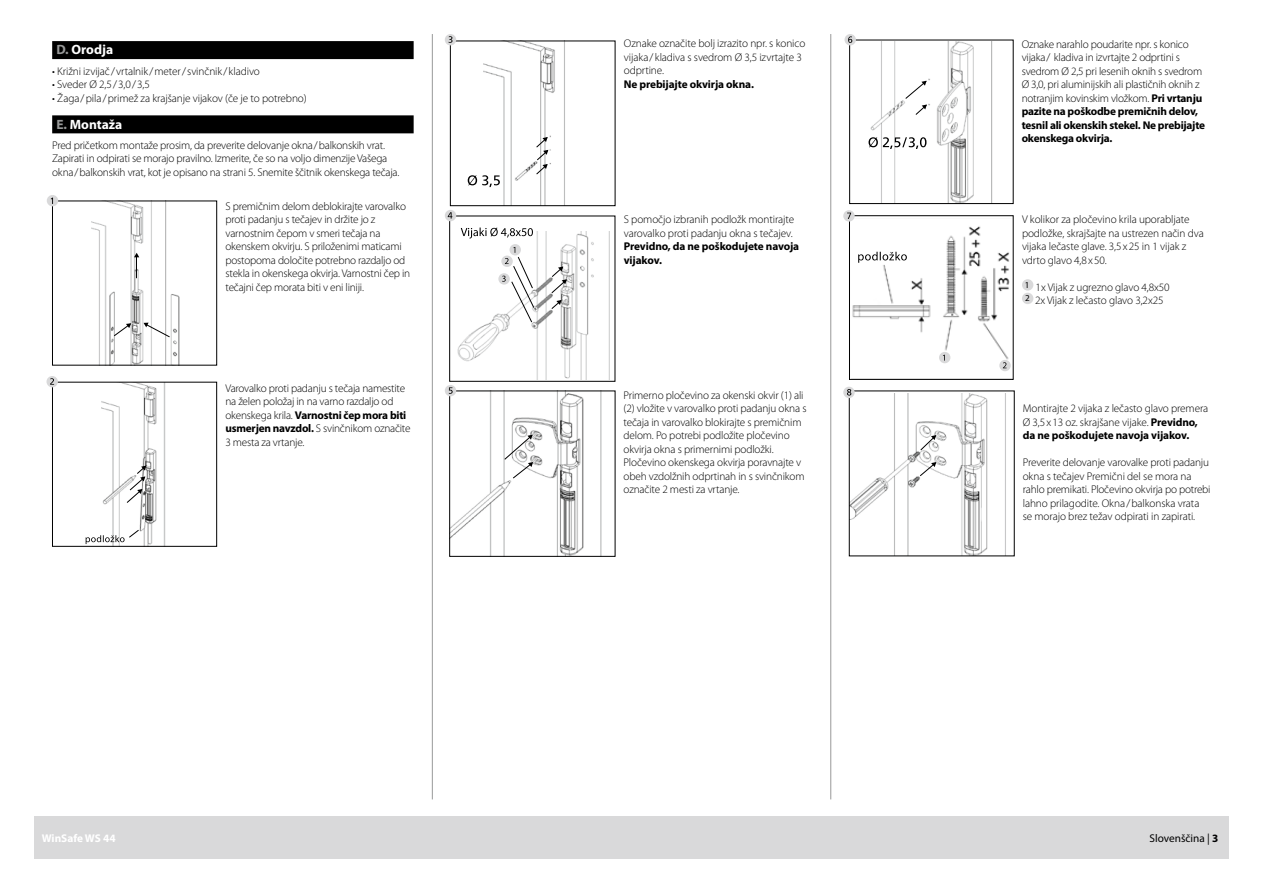
<style>
.page{position:relative;width:1263px;height:893px;background:#fff}
.page>*{position:absolute;margin:0;border:0;box-sizing:border-box;transform-origin:0 0}
.t1{font:700 13.5px "Myriad Pro";color:#fff}
.t2{font:300 11.25px/13.5px "Myriad Pro";letter-spacing:-.015em;color:#000}
.t3{font:700 11.25px/13.5px "Myriad Pro";letter-spacing:-.01em;color:#000}
.t4{font:11.25px "Myriad Pro";color:#000}
.t5{font:700 11.25px "Myriad Pro";color:#fff}
.s1{color:#989999}
.s2{font-weight:700}
</style>
<div class="page">
<hr style="left:432px;top:34px;width:1px;height:765px;background:#989999">
<hr style="left:830px;top:34px;width:1px;height:765px;background:#989999">
<div style="left:34px;top:816px;width:1195px;height:43px;background:#d9d9da"></div>
<div style="left:1022px;top:279px;width:11px;height:12px;background:#d9d9da;border-radius:50%"></div>
<div style="left:1022px;top:293px;width:11px;height:11px;background:#d9d9da;border-radius:50%"></div>
<img style="left:852px;top:226px;width:158px;height:145px">
<div style="left:849px;top:215px;width:164px;height:165px;border:1px solid #000"></div>
<img style="left:457px;top:231px;width:153px;height:149px">
<div style="left:449px;top:216px;width:166px;height:166px;border:1px solid #000"></div>
<svg style="left:551px;top:265px;width:57px;height:29px"></svg>
<svg style="left:551px;top:300px;width:56px;height:11px"></svg>
<img style="left:483px;top:43px;width:82px;height:161px">
<div style="left:450px;top:41px;width:165px;height:165px;border:1px solid #000"></div>
<svg style="left:468px;top:175px;width:32px;height:12px"></svg>
<svg style="left:536px;top:137px;width:12px;height:38px"></svg>
<div style="left:52px;top:41px;width:362px;height:18px;background:#000"></div>
<div style="left:52px;top:115px;width:362px;height:18px;background:#000"></div>
<div style="left:445px;top:34px;width:11px;height:11px;background:#d9d9da;border-radius:50%"></div>
<svg style="left:448px;top:36px;width:4px;height:7px"></svg>
<svg style="left:843px;top:210px;width:12px;height:12px"></svg>
<svg style="left:847px;top:213px;width:4px;height:6px"></svg>
<img style="left:851px;top:393px;width:155px;height:161px">
<svg style="left:919px;top:462px;width:17px;height:14px"></svg>
<svg style="left:920px;top:435px;width:16px;height:16px"></svg>
<div style="left:843px;top:387px;width:12px;height:11px;background:#d9d9da;border-radius:50%"></div>
<svg style="left:847px;top:389px;width:4px;height:7px"></svg>
<img style="left:92px;top:203px;width:88px;height:160px">
<div style="left:52px;top:201px;width:165px;height:164px;border:1px solid #000"></div>
<svg style="left:134px;top:253px;width:5px;height:25px"></svg>
<svg style="left:114px;top:323px;width:17px;height:13px"></svg>
<svg style="left:144px;top:323px;width:26px;height:14px"></svg>
<div style="left:47px;top:195px;width:11px;height:11px;background:#d9d9da;border-radius:50%"></div>
<img style="left:451px;top:393px;width:151px;height:162px">
<div style="left:449px;top:391px;width:166px;height:166px;border:1px solid #000"></div>
<div style="left:445px;top:210px;width:11px;height:11px;background:#d9d9da;border-radius:50%"></div>
<svg style="left:448px;top:212px;width:4px;height:7px"></svg>
<div style="left:445px;top:385px;width:11px;height:11px;background:#d9d9da;border-radius:50%"></div>
<svg style="left:449px;top:387px;width:4px;height:7px"></svg>
<img style="left:870px;top:42px;width:123px;height:160px">
<div style="left:849px;top:40px;width:164px;height:164px;border:1px solid #000"></div>
<svg style="left:905px;top:81px;width:22px;height:34px"></svg>
<svg style="left:868px;top:137px;width:58px;height:12px"></svg>
<div style="left:844px;top:34px;width:12px;height:11px;background:#d9d9da;border-radius:50%"></div>
<svg style="left:848px;top:36px;width:4px;height:7px"></svg>
<svg style="left:504px;top:435px;width:29px;height:44px"></svg>
<img style="left:102px;top:384px;width:64px;height:161px">
<div style="left:52px;top:382px;width:165px;height:165px;border:1px solid #000"></div>
<svg style="left:126px;top:466px;width:20px;height:37px"></svg>
<svg style="left:86px;top:529px;width:53px;height:15px"></svg>
<div style="left:47px;top:376px;width:11px;height:11px;background:#d9d9da;border-radius:50%"></div>
<svg style="left:50px;top:378px;width:4px;height:7px"></svg>
<svg style="left:461px;top:227px;width:72px;height:12px"></svg>
<div style="left:509px;top:244px;width:12px;height:11px;background:#d9d9da;border-radius:50%"></div>
<div style="left:498px;top:273px;width:12px;height:12px;background:#d9d9da;border-radius:50%"></div>
<svg style="left:502px;top:247px;width:32px;height:76px"></svg>
<div style="left:939px;top:352px;width:11px;height:11px;background:#d9d9da;border-radius:50%"></div>
<div style="left:999px;top:360px;width:12px;height:11px;background:#d9d9da;border-radius:50%"></div>
<svg style="left:1003px;top:362px;width:3px;height:6px"></svg>
<svg style="left:858px;top:252px;width:49px;height:11px"></svg>
<p class="t1" style="left:56px;top:41px;width:58px"><span class="s1">D.</span> Orodja</p>
<p class="t2" style="left:52px;top:64px;width:209px">• Križni izvijač/vrtalnik/meter/svinčnik/kladivo</p>
<p class="t2" style="left:52px;top:77px;width:99px">• Sveder Ø 2,5/3,0/3,5</p>
<p class="t2" style="left:52px;top:91px;width:256px">• Žaga/pila/primež za krajšanje vijakov (če je to potrebno)</p>
<p class="t1" style="left:56px;top:115px;width:67px"><span class="s1">E.</span> Montaža</p>
<p class="t2" style="left:52px;top:138px;width:349px">Pred pričetkom montaže prosim, da preverite delovanje okna/balkonskih vrat.<br>Zapirati in odpirati se morajo pravilno. Izmerite, če so na voljo dimenzije Vašega okna/balkonskih vrat, kot je opisano na strani 5. Snemite ščitnik okenskega tečaja.</p>
<p class="t2" style="left:225px;top:199px;width:186px">S premičnim delom deblokirajte varovalko proti padanju s tečajev in držite jo z varnostnim čepom v smeri tečaja na okenskem okvirju. S priloženimi maticami postopoma določite potrebno razdaljo od stekla in okenskega okvirja. Varnostni čep in tečajni čep morata biti v eni liniji.</p>
<p class="t2" style="left:225px;top:381px;width:187px">Varovalko proti padanju s tečaja namestite na želen položaj in na varno razdaljo od okenskega krila. <span class="s2">Varnostni čep mora biti usmerjen navzdol.</span> S svinčnikom označite 3 mesta za vrtanje.</p>
<p class="t5" style="left:42px;top:831px;width:75px">WinSafe WS 44</p>
<p class="t2" style="left:624px;top:37px;width:183px">Oznake označite bolj izrazito npr. s konico vijaka/kladiva s svedrom Ø 3,5 izvrtajte 3 odprtine.</p>
<p class="t3" style="left:624px;top:77px;width:132px">Ne prebijajte okvirja okna.</p>
<p class="t2" style="left:624px;top:212px;width:172px">S pomočjo izbranih podložk montirajte varovalko proti padanju okna s tečajev.</p>
<p class="t3" style="left:624px;top:239px;width:177px">Previdno, da ne poškodujete navoja vijakov.</p>
<p class="t2" style="left:624px;top:388px;width:184px">Primerno pločevino za okenski okvir (1) ali (2) vložite v varovalko proti padanju okna s tečaja in varovalko blokirajte s premičnim delom. Po potrebi podložite pločevino okvirja okna s primernimi podložki.<br>Pločevino okenskega okvirja poravnajte v obeh vzdolžnih odprtinah in s svinčnikom označite 2 mesti za vrtanje.</p>
<p class="t2" style="left:1022px;top:37px;width:185px">Oznake narahlo poudarite npr. s konico vijaka/ kladiva in izvrtajte 2 odprtini s svedrom Ø 2,5 pri lesenih oknih s svedrom Ø 3,0, pri aluminijskih ali plastičnih oknih z notranjim kovinskim vložkom. <span class="s2">Pri vrtanju pazite na poškodbe premičnih delov, tesnil ali okenskih stekel. Ne prebijajte okenskega okvirja.</span></p>
<p class="t2" style="left:1022px;top:212px;width:183px">V kolikor za pločevino krila uporabljate podložke, skrajšajte na ustrezen način dva vijaka lečaste glave. 3,5x25 in 1 vijak z vdrto glavo 4,8x50.</p>
<p class="t2" style="left:1025px;top:280px;width:146px"><sup>1</sup> 1x Vijak z ugrezno glavo 4,8x50<br><sup>2</sup> 2x Vijak z lečasto glavo 3,2x25</p>
<p class="t2" style="left:1023px;top:402px;width:187px">Montirajte 2 vijaka z lečasto glavo premera<br>Ø 3,5x13 oz. skrajšane vijake. <span class="s2">Previdno, da ne poškodujete navoja vijakov.</span></p>
<p class="t2" style="left:1023px;top:456px;width:189px">Preverite delovanje varovalke proti padanju okna s tečajev Premični del se mora na rahlo premikati. Pločevino okvirja po potrebi lahno prilagodite. Okna/balkonska vrata se morajo brez težav odpirati in zapirati.</p>
<p class="t4" style="left:1149px;top:831px;width:70px">Slovenščina | <span class="s2">3</span></p>
</div>
